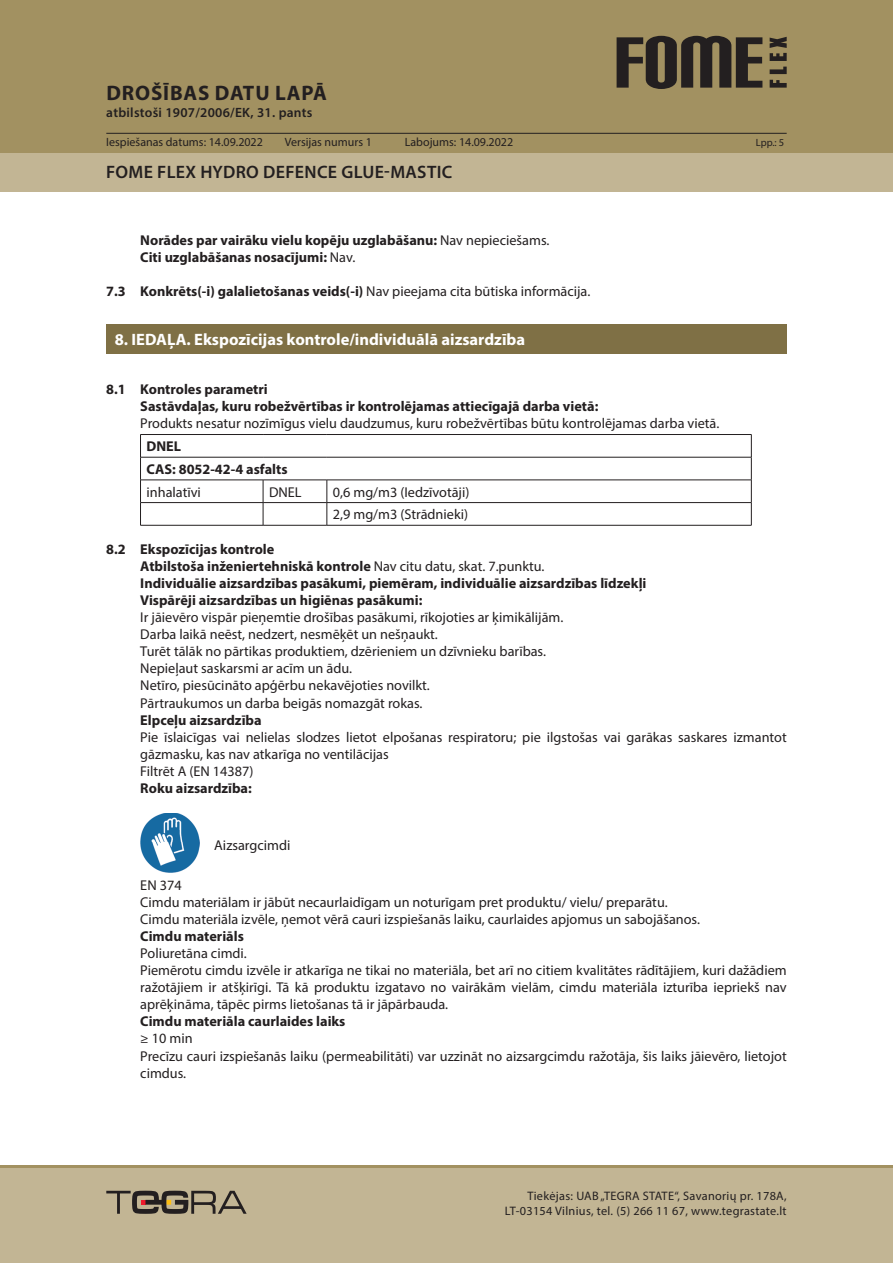
<style>
.page{position:relative;width:893px;height:1263px;background:#fff}
.page>*{position:absolute;margin:0;border:0;box-sizing:border-box;transform-origin:0 0}
.t1{font:700 21px "Myriad Pro";letter-spacing:.04em;color:#231f20}
.t2{font:600 18px "Myriad Pro";letter-spacing:.02em;color:#231f20}
.Skyrius_baltas{font:700 16.5px "Myriad Pro";color:#fff}
.Tekstas_paprastas{font:14.25px/17.1px "Myriad Pro";color:#231f20}
._1_1_skyrius_Boldas{font:700 14.25px "Myriad Pro";color:#231f20}
.Tekstas_paprastas_Bo{font:700 14.25px "Myriad Pro";color:#231f20}
.Tekstas_paprastas-2{font:700 14.25px "Myriad Pro";color:#231f20}
.t3{font:600 13.5px "Myriad Pro";letter-spacing:.02em;color:#231f20}
.t4{font:12.3px/14.7px "Myriad Pro";letter-spacing:.025em;color:#231f20;text-align:right}
.t5{font:12px "Myriad Pro";color:#231f20}
.t6{font:10.5px "Myriad Pro";color:#231f20}
.s1{font-weight:400}
</style>
<div class="page">
<div style="left:0;top:0;width:893px;height:191px;background:#a29161"></div>
<div style="left:0;top:153px;width:893px;height:38px;background:#c2b594"></div>
<div style="left:0;top:1165px;width:893px;height:98px;background:#c2b594"></div>
<hr style="left:0;top:1165px;width:893px;height:2px;background:#a29161">
<svg style="left:770px;top:80px;width:17px;height:8px"></svg>
<svg style="left:770px;top:67px;width:17px;height:7px"></svg>
<svg style="left:770px;top:37px;width:17px;height:24px"></svg>
<svg style="left:617px;top:36px;width:145px;height:53px"></svg>
<svg style="left:106px;top:1191px;width:141px;height:23px"></svg>
<hr style="left:106px;top:133px;width:681px;height:1px;background:#231f20">
<div style="left:106px;top:324px;width:681px;height:30px;background:#7f7045"></div>
<hr style="left:140px;top:434px;width:123px;height:1px;background:#231f20">
<hr style="left:263px;top:434px;width:64px;height:1px;background:#231f20">
<hr style="left:327px;top:434px;width:424px;height:1px;background:#231f20">
<hr style="left:140px;top:457px;width:123px;height:1px;background:#231f20">
<hr style="left:263px;top:457px;width:64px;height:1px;background:#231f20">
<hr style="left:327px;top:457px;width:424px;height:1px;background:#231f20">
<hr style="left:140px;top:480px;width:123px;height:1px;background:#231f20">
<hr style="left:263px;top:480px;width:64px;height:1px;background:#231f20">
<hr style="left:327px;top:480px;width:424px;height:1px;background:#231f20">
<hr style="left:140px;top:502px;width:123px;height:1px;background:#231f20">
<svg style="left:140px;top:435px;width:1px;height:90px"></svg>
<hr style="left:263px;top:502px;width:64px;height:1px;background:#231f20">
<svg style="left:263px;top:480px;width:1px;height:45px"></svg>
<hr style="left:327px;top:502px;width:424px;height:1px;background:#231f20">
<svg style="left:327px;top:480px;width:1px;height:45px"></svg>
<svg style="left:751px;top:435px;width:1px;height:90px"></svg>
<hr style="left:140px;top:525px;width:123px;height:1px;background:#231f20">
<hr style="left:263px;top:525px;width:64px;height:1px;background:#231f20">
<hr style="left:327px;top:525px;width:424px;height:1px;background:#231f20">
<img style="left:140px;top:813px;width:60px;height:59px">
<h1 class="t1" style="left:107px;top:80px;width:222px">DROŠĪBAS DATU LAPĀ</h1>
<p class="t3" style="left:106px;top:104px;width:208px">atbilstoši 1907/2006/EK, 31. pants</p>
<p class="t5" style="left:106px;top:134px;width:158px">Iespiešanas datums: 14.09.2022</p>
<p class="t5" style="left:285px;top:134px;width:89px">Versijas numurs 1</p>
<p class="t5" style="left:405px;top:134px;width:110px">Labojums: 14.09.2022</p>
<p class="t6" style="left:756px;top:136px;width:30px">Lpp.: 5</p>
<p class="t2" style="left:106px;top:160px;width:348px">FOME FLEX HYDRO DEFENCE GLUE-MASTIC</p>
<p class="_1_1_skyrius_Boldas" style="left:140px;top:230px;width:411px">Norādes par vairāku vielu kopēju uzglabāšanu: <span class="s1">Nav nepieciešams.</span></p>
<p class="_1_1_skyrius_Boldas" style="left:140px;top:248px;width:216px">Citi uzglabāšanas nosacījumi: <span class="s1">Nav.</span></p>
<p class="_1_1_skyrius_Boldas" style="left:106px;top:282px;width:486px">7.3 Konkrēts(-i) galalietošanas veids(-i) <span class="s1">Nav pieejama cita būtiska informācija.</span></p>
<p class="Skyrius_baltas" style="left:115px;top:329px;width:412px">8. IEDAĻA. Ekspozīcijas kontrole/individuālā aizsardzība</p>
<p class="_1_1_skyrius_Boldas" style="left:106px;top:380px;width:163px">8.1 Kontroles parametri</p>
<p class="_1_1_skyrius_Boldas" style="left:140px;top:397px;width:460px">Sastāvdaļas, kuru robežvērtības ir kontrolējamas attiecīgajā darba vietā:</p>
<p class="Tekstas_paprastas" style="left:140px;top:415px;width:581px">Produkts nesatur nozīmīgus vielu daudzumus, kuru robežvērtības būtu kontrolējamas darba vietā.</p>
<p class="Tekstas_paprastas-2" style="left:147px;top:437px;width:36px">DNEL</p>
<p class="Tekstas_paprastas-2" style="left:147px;top:460px;width:143px">CAS: 8052-42-4 asfalts</p>
<p class="Tekstas_paprastas" style="left:147px;top:483px;width:56px">inhalatīvi</p>
<p class="Tekstas_paprastas" style="left:269px;top:483px;width:34px">DNEL</p>
<p class="Tekstas_paprastas" style="left:333px;top:483px;width:138px">0,6 mg/m3 (Iedzīvotāji)</p>
<p class="Tekstas_paprastas" style="left:333px;top:506px;width:137px">2,9 mg/m3 (Strādnieki)</p>
<p class="_1_1_skyrius_Boldas" style="left:106px;top:540px;width:170px">8.2 Ekspozīcijas kontrole</p>
<p class="_1_1_skyrius_Boldas" style="left:140px;top:557px;width:406px">Atbilstoša inženiertehniskā kontrole <span class="s1">Nav citu datu, skat. 7.punktu.</span></p>
<p class="_1_1_skyrius_Boldas" style="left:140px;top:574px;width:508px">Individuālie aizsardzības pasākumi, piemēram, individuālie aizsardzības līdzekļi</p>
<p class="_1_1_skyrius_Boldas" style="left:140px;top:591px;width:284px">Vispārēji aizsardzības un higiēnas pasākumi:</p>
<p class="Tekstas_paprastas" style="left:140px;top:608px;width:425px">Ir jāievēro vispār pieņemtie drošības pasākumi, rīkojoties ar ķimikālijām.</p>
<p class="Tekstas_paprastas" style="left:140px;top:626px;width:299px">Darba laikā neēst, nedzert, nesmēķēt un nešņaukt.</p>
<p class="Tekstas_paprastas" style="left:140px;top:643px;width:407px">Turēt tālāk no pārtikas produktiem, dzērieniem un dzīvnieku barības.</p>
<p class="Tekstas_paprastas" style="left:140px;top:660px;width:213px">Nepieļaut saskarsmi ar acīm un ādu.</p>
<p class="Tekstas_paprastas" style="left:140px;top:677px;width:291px">Netīro, piesūcināto apģērbu nekavējoties novilkt.</p>
<p class="Tekstas_paprastas" style="left:140px;top:694px;width:284px">Pārtraukumos un darba beigās nomazgāt rokas.</p>
<p class="_1_1_skyrius_Boldas" style="left:140px;top:711px;width:123px">Elpceļu aizsardzība</p>
<p class="Tekstas_paprastas" style="left:140px;top:728px;width:648px">Pie īslaicīgas vai nelielas slodzes lietot elpošanas respiratoru; pie ilgstošas vai garākas saskares izmantot gāzmasku, kas nav atkarīga no ventilācijas</p>
<p class="Tekstas_paprastas" style="left:140px;top:762px;width:115px">Filtrēt A (EN 14387)</p>
<p class="_1_1_skyrius_Boldas" style="left:140px;top:779px;width:113px">Roku aizsardzība:</p>
<p class="Tekstas_paprastas" style="left:214px;top:836px;width:78px">Aizsargcimdi</p>
<p class="Tekstas_paprastas" style="left:140px;top:876px;width:43px">EN 374</p>
<p class="Tekstas_paprastas" style="left:140px;top:893px;width:529px">Cimdu materiālam ir jābūt necaurlaidīgam un noturīgam pret produktu/ vielu/ preparātu.</p>
<p class="Tekstas_paprastas" style="left:140px;top:910px;width:561px">Cimdu materiāla izvēle, ņemot vērā cauri izspiešanās laiku, caurlaides apjomus un sabojāšanos.</p>
<p class="Tekstas_paprastas_Bo" style="left:140px;top:927px;width:105px">Cimdu materiāls</p>
<p class="Tekstas_paprastas" style="left:140px;top:944px;width:108px">Poliuretāna cimdi.</p>
<p class="Tekstas_paprastas" style="left:140px;top:961px;width:648px;text-align:justify">Piemērotu cimdu izvēle ir atkarīga ne tikai no materiāla, bet arī no citiem kvalitātes rādītājiem, kuri dažādiem ražotājiem ir atšķirīgi. Tā kā produktu izgatavo no vairākām vielām, cimdu materiāla izturība iepriekš nav aprēķināma, tāpēc pirms lietošanas tā ir jāpārbauda.</p>
<p class="Tekstas_paprastas_Bo" style="left:140px;top:1012px;width:207px">Cimdu materiāla caurlaides laiks</p>
<p class="Tekstas_paprastas" style="left:140px;top:1030px;width:54px">≥ 10 min</p>
<p class="Tekstas_paprastas" style="left:140px;top:1047px;width:648px">Precīzu cauri izspiešanās laiku (permeabilitāti) var uzzināt no aizsargcimdu ražotāja, šis laiks jāievēro, lietojot cimdus.</p>
<p class="t4" style="left:505px;top:1188px;width:283px">Tiekėjas: UAB „TEGRA STATE“, Savanorių pr. 178A,<br>LT-03154 Vilnius, tel. (5) 266 11 67, www.tegrastate.lt</p>
</div>
